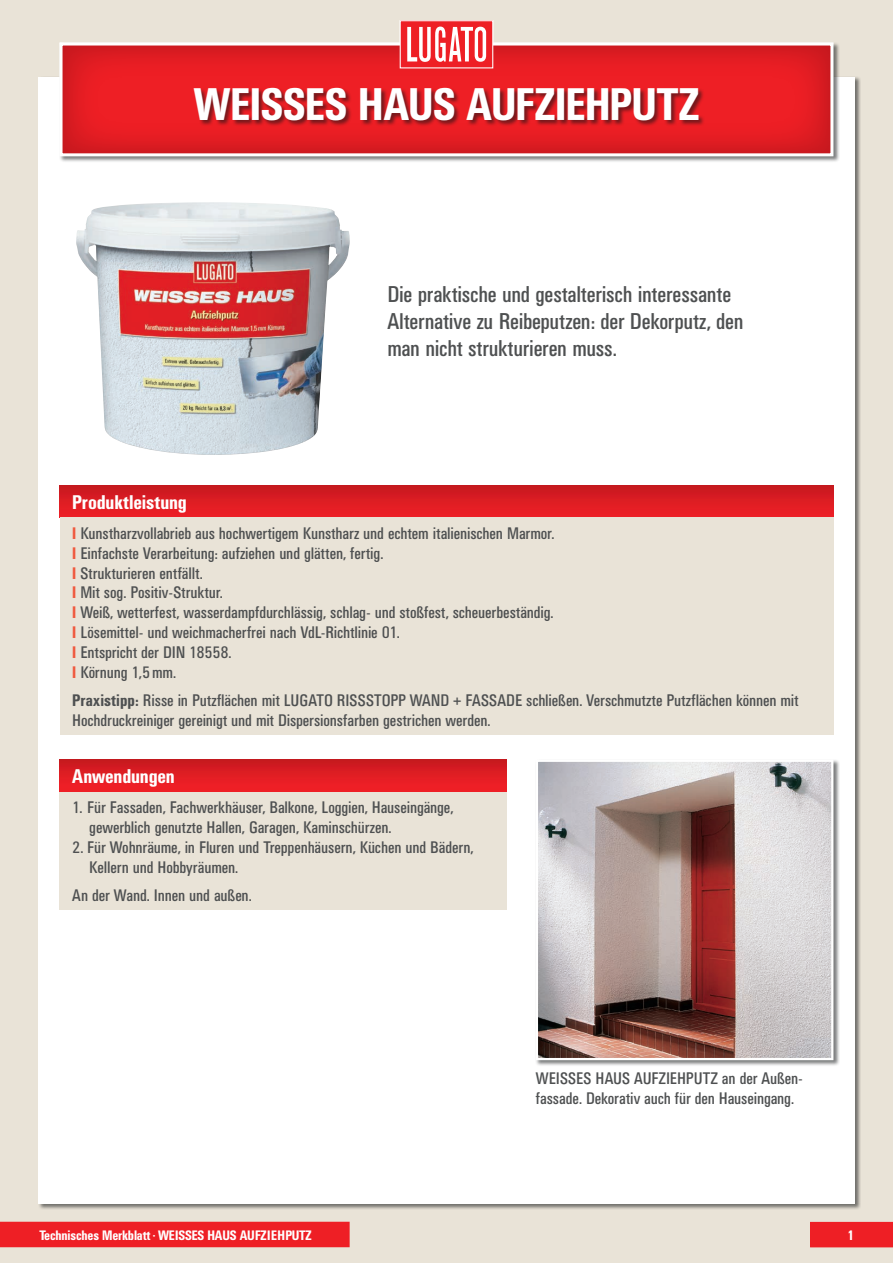
<style>
.page{position:relative;width:893px;height:1263px;background:#e9e3d7}
.page>*{position:absolute;margin:0;border:0;box-sizing:border-box;transform-origin:0 0}
.t1{font:500 condensed 45px "UN11";color:#fff}
.t2{font:condensed 22.5px/27px "UN11";color:#4e5051}
.t3{font:500 condensed 19.5px "UN11";letter-spacing:.005em;color:#fff}
.t4{font:condensed 16.5px/19.8px "UN11";color:#4e5051}
.t5{font:500 condensed 13.5px "UN11";color:#fff}
.s1{font-weight:500;color:#f0593e}
.s2{font-weight:500}
</style>
<div class="page">
<div style="left:38px;top:77px;width:817px;height:1126px;background:#fff"></div>
<div style="left:810px;top:1222px;width:83px;height:25px;background:#ee1f25"></div>
<div style="left:0;top:1222px;width:350px;height:25px;background:#ee1f25"></div>
<div style="left:59px;top:42px;width:781px;height:121px;background:#101314;opacity:.55"></div>
<svg style="left:60px;top:43px;width:773px;height:113px;background:#e52c31"></svg>
<div style="left:194px;top:87px;width:511px;height:40px;background:#101314;opacity:.55"></div>
<div style="left:400px;top:21px;width:93px;height:47px;background:#ee1f25"></div>
<div style="left:400px;top:20px;width:93px;height:48px;border:1px solid #fff"></div>
<svg style="left:407px;top:27px;width:79px;height:35px"></svg>
<div style="left:60px;top:485px;width:773px;height:32px;background:linear-gradient(to bottom,#c7191f,#ee1f26)"></div>
<div style="left:60px;top:517px;width:773px;height:217px;background:#e9e3d7"></div>
<div style="left:535px;top:759px;width:305px;height:307px;background:#101314;opacity:.55"></div>
<img style="left:539px;top:763px;width:291px;height:294px">
<div style="left:536px;top:760px;width:297px;height:300px;border:2px solid #fff"></div>
<svg style="left:60px;top:760px;width:447px;height:31px;background:#de1d23"></svg>
<div style="left:60px;top:791px;width:447px;height:118px;background:#e9e3d7"></div>
<img style="left:76px;top:202px;width:274px;height:253px">
<h1 class="t1" style="left:246px;top:79px;width:403px">BUNTER FUGENMÖRTEL</h1>
<h1 class="t1" style="left:194px;top:79px;width:507px">WEISSES HA S AUFZIEHPUTZ</h1>
<h2 class="t2" style="left:387px;top:281px;width:357px">Die praktische und gestalterisch interessante<br>Alternative zu Reibeputzen: der Dekorputz, den man nicht strukturieren muss.</h2>
<p class="t3" style="left:72px;top:491px;width:116px">Produktleistung</p>
<p class="t4" style="left:72px;top:523px;width:484px"><span class="s1">I</span> Kunstharzvollabrieb aus hochwertigem Kunstharz und echtem italienischen Marmor.<br><span class="s1">I</span> Einfachste Verarbeitung: aufziehen und glätten, fertig.<br><span class="s1">I</span> Strukturieren entfällt.<br><span class="s1">I</span> Mit sog. Positiv-Struktur.<br><span class="s1">I</span> Weiß, wetterfest, wasserdampfdurchlässig, schlag- und stoßfest, scheuerbeständig.<br><span class="s1">I</span> Lösemittel- und weichmacherfrei nach VdL-Richtlinie 01.<br><span class="s1">I</span> Entspricht der DIN 18558.<br><span class="s1">I</span> Körnung 1,5mm.</p>
<p class="t4" style="left:72px;top:690px;width:728px"><span class="s2">Praxistipp:</span> Risse in Putzflächen mit LUGATO RISSSTOPP WAND + FASSADE schließen. Verschmutzte Putzflächen können mit<br>Hochdruckreiniger gereinigt und mit Dispersionsfarben gestrichen werden.</p>
<p class="t3" style="left:72px;top:765px;width:104px">Anwendungen</p>
<p class="t4" style="left:89px;top:797px;width:365px;text-indent:-17px">1. Für Fassaden, Fachwerkhäuser, Balkone, Loggien, Hauseingänge, gewerblich genutzte Hallen, Garagen, Kaminschürzen.</p>
<p class="t4" style="left:89px;top:837px;width:386px;text-indent:-17px">2. Für Wohnräume, in Fluren und Treppenhäusern, Küchen und Bädern,<br>Kellern und Hobbyräumen.</p>
<p class="t4" style="left:72px;top:885px;width:181px">An der Wand. Innen und außen.</p>
<p class="t4" style="left:536px;top:1068px;width:269px">WEISSES HAUS AUFZIEHPUTZ an der Außen&shy;fassade. Dekorativ auch für den Hauseingang.</p>
<p class="t5" style="left:39px;top:1227px;width:274px">Technisches Merkblatt <sup>•</sup> WEISSES HAUS AUFZIEHPUTZ</p>
<p class="t5" style="left:847px;top:1227px;width:8px">1</p>
</div>
